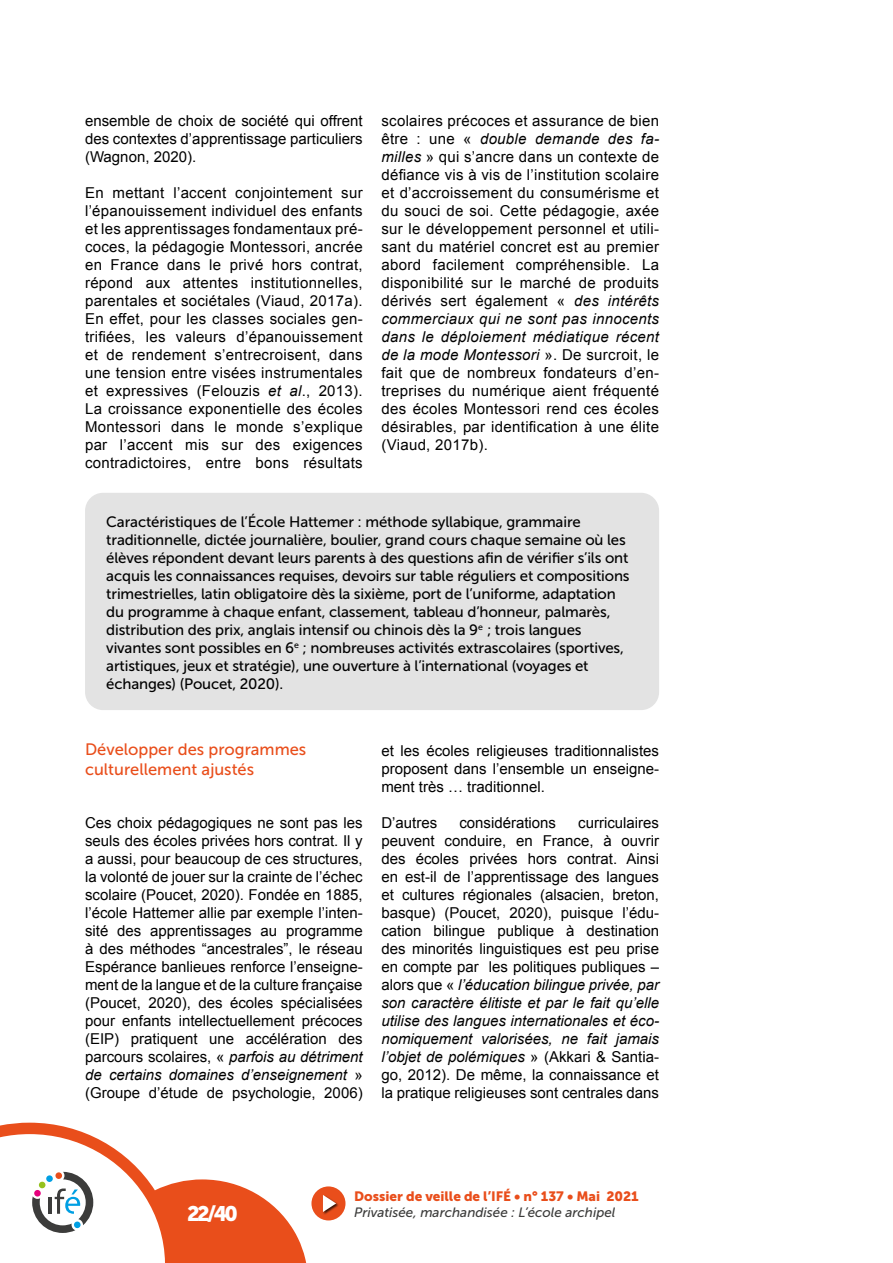
<style>
.page{position:relative;width:893px;height:1263px;background:#fff}
.page>*{position:absolute;margin:0;border:0;box-sizing:border-box;transform-origin:0 0}
.t1{font:21px "Museo Sans 900";color:#fff}
.Corps{font:16.5px/19.8px "Museo Sans 500";color:#e94e1b}
.Corps-2{font:15px/18px "Arial";color:#000;text-align:justify}
.Encadré{font:15px/18px "Museo Sans 500";letter-spacing:-.01em;color:#000}
.t2{font:italic 13.5px "Museo Sans 500";color:#3c3c3b}
.t3{font:13.5px "Museo Sans 900";color:#e94e1b}
.s1{font-style:italic}
</style>
<div class="page">
<div style="left:311px;top:1186px;width:34px;height:34px;background:#e94e1b;border-radius:50%"></div>
<div style="left:322px;top:1194px;width:18px;height:21px;background:#000;opacity:.75"></div>
<svg style="left:323px;top:1195px;width:13px;height:17px"></svg>
<svg style="left:0;top:1123px;width:306px;height:140px"></svg>
<div style="left:39px;top:1181px;width:7px;height:7px;background:#95c11f;border-radius:50%"></div>
<div style="left:46px;top:1175px;width:7px;height:7px;background:#009fe3;border-radius:50%"></div>
<div style="left:55px;top:1172px;width:7px;height:7px;background:#e94e1b;border-radius:50%"></div>
<div style="left:74px;top:1221px;width:7px;height:7px;background:#009fe3;border-radius:50%"></div>
<div style="left:34px;top:1190px;width:7px;height:7px;background:#e6007d;border-radius:50%"></div>
<div style="left:85px;top:493px;width:574px;height:217px;background:#e3e3e3;border-radius:18px"></div>
<p class="Corps-2" style="left:85px;top:112px;width:279px">ensemble de choix de société qui offrent des contextes d’apprentissage particuliers (Wagnon, 2020).</p>
<p class="Corps-2" style="left:85px;top:184px;width:279px">En mettant l’accent conjointement sur l’épanouissement individuel des enfants et les apprentissages fondamentaux pré&shy;coces, la pédagogie Montessori, ancrée en France dans le privé hors contrat, répond aux attentes institutionnelles, parentales et sociétales (Viaud, 2017a).<br>En effet, pour les classes sociales gen&shy;trifiées, les valeurs d’épanouissement et de rendement s’entrecroisent, dans une tension entre visées instrumentales et expressives (Felouzis <span class="s1">et al</span>., 2013).<br>La croissance exponentielle des écoles Montessori dans le monde s’explique par l’accent mis sur des exigences contradictoires, entre bons résultats</p>
<p class="Corps-2" style="left:381px;top:112px;width:279px">scolaires précoces et assurance de bien être : une « <span class="s1">double demande des fa&shy;milles</span> » qui s’ancre dans un contexte de défiance vis à vis de l’institution scolaire et d’accroissement du consumérisme et du souci de soi. Cette pédagogie, axée sur le développement personnel et utili&shy;sant du matériel concret est au premier abord facilement compréhensible. La disponibilité sur le marché de produits dérivés sert également « <span class="s1">des intérêts commerciaux qui ne sont pas innocents dans le déploiement médiatique récent de la mode Montessori</span> ». De surcroit, le fait que de nombreux fondateurs d’en&shy;treprises du numérique aient fréquenté des écoles Montessori rend ces écoles désirables, par identification à une élite (Viaud, 2017b).</p>
<p class="Encadré" style="left:106px;top:513px;width:525px">Caractéristiques de l’École Hattemer : méthode syllabique, grammaire traditionnelle, dictée journalière, boulier, grand cours chaque semaine où les élèves répondent devant leurs parents à des questions afin de vérifier s’ils ont acquis les connaissances requises, devoirs sur table réguliers et compositions trimestrielles, latin obligatoire dès la sixième, port de l’uniforme, adaptation du programme à chaque enfant, classement, tableau d’honneur, palmarès, distribution des prix, anglais intensif ou chinois dès la 9<sup>e</sup> ; trois langues vivantes sont possibles en 6<sup>e</sup> ; nombreuses activités extrascolaires (sportives, artistiques, jeux et stratégie), une ouverture à l’international (voyages et échanges) (Poucet, 2020).</p>
<p class="Corps" style="left:85px;top:740px;width:223px">Développer des programmes culturellement ajustés</p>
<p class="Corps-2" style="left:85px;top:814px;width:279px">Ces choix pédagogiques ne sont pas les seuls des écoles privées hors contrat. Il y a aussi, pour beaucoup de ces structures, la volonté de jouer sur la crainte de l’échec scolaire (Poucet, 2020). Fondée en 1885, l’école Hattemer allie par exemple l’inten&shy;sité des apprentissages au programme à des méthodes “ancestrales”, le réseau Espérance banlieues renforce l’enseigne&shy;ment de la langue et de la culture française (Poucet, 2020), des écoles spécialisées pour enfants intellectuellement précoces (EIP) pratiquent une accélération des parcours scolaires, « <span class="s1">parfois au détriment de certains domaines d’enseignement</span> » (Groupe d’étude de psychologie, 2006)</p>
<p class="Corps-2" style="left:381px;top:742px;width:279px">et les écoles religieuses traditionnalistes proposent dans l’ensemble un enseigne&shy;ment très … traditionnel.</p>
<p class="Corps-2" style="left:381px;top:814px;width:57px">D’autres</p>
<p class="Corps-2" style="left:459px;top:814px;width:98px">considérations</p>
<p class="Corps-2" style="left:381px;top:814px;width:279px;text-indent:197px">curriculaires peuvent conduire, en France, à ouvrir des écoles privées hors contrat. Ainsi en est-il de l’apprentissage des langues et cultures régionales (alsacien, breton, basque) (Poucet, 2020), puisque l’édu&shy;cation bilingue publique à destination des minorités linguistiques est peu prise en compte par les politiques publiques – alors que « <span class="s1">l’éducation bilingue privée, par son caractère élitiste et par le fait qu’elle utilise des langues internationales et éco&shy;nomiquement valorisées, ne fait jamais l’objet de polémiques</span> » (Akkari &amp; Santia&shy;go, 2012). De même, la connaissance et la pratique religieuses sont centrales dans</p>
<p class="t3" style="left:354px;top:1188px;width:286px">Dossier de veille de l’IFÉ • n° 137 • Mai 2021</p>
<h1 class="t1" style="left:187px;top:1202px;width:52px">22/40</h1>
<p class="t2" style="left:354px;top:1205px;width:263px">Privatisée, marchandisée : L’école archipel</p>
</div>
